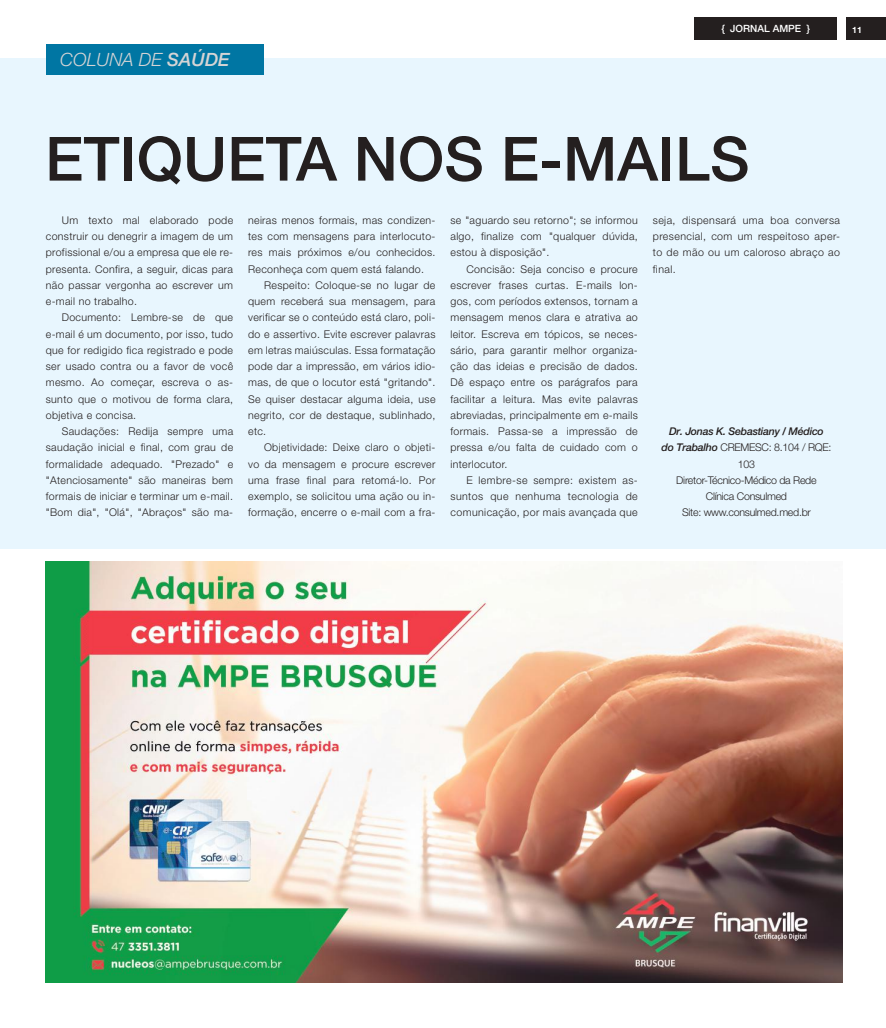
<style>
.page{position:relative;width:886px;height:1028px;background:#fff}
.page>*{position:absolute;margin:0;border:0;box-sizing:border-box;transform-origin:0 0}
.t1{font:500 61px "Helvetica Neue LT Pro";color:#241f1f}
.t2{font:italic 300 18.25px "Helvetica Neue LT Pro";color:#d5d4d5}
.t3{font:300 10.62px/16.2px "Helvetica Neue LT Pro";letter-spacing:.03em;color:#241f1f;text-align:justify}
.t4{font:300 10.62px/16.2px "Helvetica Neue LT Pro";letter-spacing:-.025em;color:#241f1f;text-align:center}
.t5{font:500 10px "Helvetica Neue LT Pro";color:#fff}
.t6{font:700 8.75px "Helvetica Neue LT Pro";color:#fff}
.s1{font-weight:500}
.s2{font-weight:500;font-style:italic}
</style>
<div class="page">
<div style="left:694px;top:18px;width:143px;height:22px;background:#241f1f"></div>
<div style="left:846px;top:18px;width:40px;height:22px;background:#241f1f"></div>
<img style="left:45px;top:561px;width:797px;height:422px">
<div style="left:0;top:58px;width:886px;height:491px;background:#e8f6fe"></div>
<div style="left:46px;top:45px;width:217px;height:30px;background:#0076a3"></div>
<h2 class="t2" style="left:60px;top:49px;width:171px">COLUNA DE <span class="s1">SAÚDE</span></h2>
<p class="t5" style="left:722px;top:23px;width:89px">{ JORNAL AMPE }</p>
<p class="t6" style="left:852px;top:24px;width:11px">11</p>
<h1 class="t1" style="left:45px;top:122px;width:706px">ETIQUETA NOS E-MAILS</h1>
<p class="t3" style="left:46px;top:212px;width:189px;text-indent:16px">Um texto mal elaborado pode construir ou denegrir a imagem de um profissional e/ou a empresa que ele re&shy;presenta. Confira, a seguir, dicas para não passar vergonha ao escrever um e-mail no trabalho.</p>
<p class="t3" style="left:46px;top:309px;width:189px;text-indent:16px">Documento: Lembre-se de que e-mail é um documento, por isso, tudo que for redigido fica registrado e pode ser usado contra ou a favor de você mesmo. Ao começar, escreva o as&shy;sunto que o motivou de forma clara, objetiva e concisa.</p>
<p class="t3" style="left:46px;top:423px;width:189px;text-indent:16px">Saudações: Redija sempre uma saudação inicial e final, com grau de formalidade adequado. "Prezado" e "Atenciosamente" são maneiras bem formais de iniciar e terminar um e-mail. "Bom dia", "Olá", "Abraços" são ma-</p>
<p class="t3" style="left:653px;top:212px;width:189px">seja, dispensará uma boa conversa presencial, com um respeitoso aper&shy;to de mão ou um caloroso abraço ao final.</p>
<p class="t3" style="left:248px;top:212px;width:189px">neiras menos formais, mas condizen&shy;tes com mensagens para interlocuto&shy;res mais próximos e/ou conhecidos.<br>Reconheça com quem está falando.</p>
<p class="t3" style="left:248px;top:277px;width:189px;text-indent:16px">Respeito: Coloque-se no lugar de quem receberá sua mensagem, para verificar se o conteúdo está claro, poli&shy;do e assertivo. Evite escrever palavras em letras maiúsculas. Essa formatação pode dar a impressão, em vários idio&shy;mas, de que o locutor está "gritando".<br>Se quiser destacar alguma ideia, use negrito, cor de destaque, sublinhado, etc.</p>
<p class="t3" style="left:248px;top:439px;width:189px;text-indent:16px">Objetividade: Deixe claro o objeti&shy;vo da mensagem e procure escrever uma frase final para retomá-lo. Por exemplo, se solicitou uma ação ou in&shy;formação, encerre o e-mail com a fra-</p>
<p class="t3" style="left:450px;top:212px;width:189px">se "aguardo seu retorno"; se informou algo, finalize com "qualquer dúvida, estou à disposição".</p>
<p class="t3" style="left:450px;top:260px;width:189px;text-indent:16px">Concisão: Seja conciso e procure escrever frases curtas. E-mails lon&shy;gos, com períodos extensos, tornam a mensagem menos clara e atrativa ao leitor. Escreva em tópicos, se neces&shy;sário, para garantir melhor organiza&shy;ção das ideias e precisão de dados.<br>Dê espaço entre os parágrafos para facilitar a leitura. Mas evite palavras abreviadas, principalmente em e-mails formais. Passa-se a impressão de pressa e/ou falta de cuidado com o interlocutor.</p>
<p class="t3" style="left:450px;top:472px;width:189px;text-indent:16px">E lembre-se sempre: existem as&shy;suntos que nenhuma tecnologia de comunicação, por mais avançada que</p>
<p class="t4" style="left:661px;top:423px;width:172px"><span class="s2">Dr. Jonas K. Sebastiany / Médico do Trabalho</span> CREMESC: 8.104 / RQE:<br>103<br>Diretor-Técnico-Médico da Rede<br>Clínica Consulmed<br>Site: www.consulmed.med.br</p>
</div>
